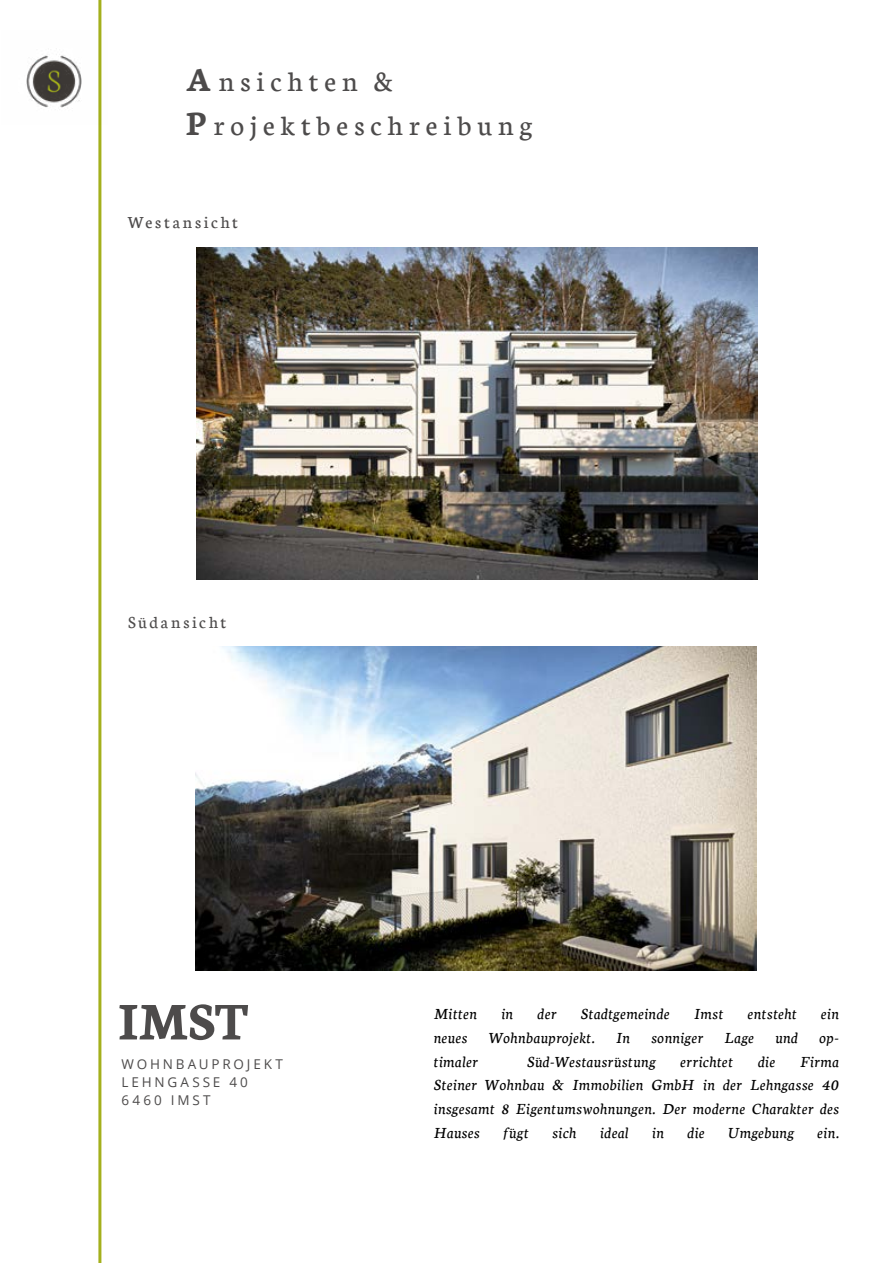
<style>
.page{position:relative;width:893px;height:1263px;background:#fff}
.page>*{position:absolute;margin:0;border:0;box-sizing:border-box;transform-origin:0 0}
.t1{font:700 56.7px "Neuton";color:#4d4b4b}
.t2{font:30px/43.2px "Neuton";letter-spacing:.2em;color:#4d4b4b}
.t3{font:18px "Neuton";letter-spacing:.15em;color:#4d4b4b}
.t4{font:italic 16.5px/23.9px "Neuton";letter-spacing:.035em;color:#000;text-align:justify}
.t5{font:13.5px/18px "Open Sans";letter-spacing:.21em;color:#4d4b4b}
.s1{font-weight:700;font-size:36px}
</style>
<div class="page">
<svg style="left:98px;top:0;width:3px;height:1263px;background:#b0ba3b"></svg>
<img style="left:26px;top:30px;width:76px;height:94px">
<img style="left:197px;top:247px;width:561px;height:332px">
<img style="left:195px;top:646px;width:562px;height:325px">
<h2 class="t2" style="left:186px;top:60px;width:348px"><span class="s1">A</span>nsichten &amp;<br><span class="s1">P</span>rojektbeschreibung</h2>
<p class="t3" style="left:128px;top:213px;width:112px">Westansicht</p>
<p class="t3" style="left:128px;top:613px;width:100px">Südansicht</p>
<h1 class="t1" style="left:118px;top:990px;width:133px">IMST</h1>
<p class="t5" style="left:121px;top:1055px;width:163px">WOHNBAUPROJEKT<br>LEHNGASSE 40<br>6460 IMST</p>
<p class="t4" style="left:434px;top:1001px;width:45px">Mitten</p>
<p class="t4" style="left:501px;top:1001px;width:13px">in</p>
<p class="t4" style="left:538px;top:1001px;width:20px">der</p>
<p class="t4" style="left:581px;top:1001px;width:90px">Stadtgemeinde</p>
<p class="t4" style="left:694px;top:1001px;width:31px">Imst</p>
<p class="t4" style="left:748px;top:1001px;width:50px">entsteht</p>
<p class="t4" style="left:821px;top:1001px;width:19px">ein</p>
<p class="t4" style="left:434px;top:1025px;width:35px">neues</p>
<p class="t4" style="left:489px;top:1025px;width:107px">Wohnbauprojekt.</p>
<p class="t4" style="left:616px;top:1025px;width:15px">In</p>
<p class="t4" style="left:651px;top:1025px;width:53px">sonniger</p>
<p class="t4" style="left:724px;top:1025px;width:31px">Lage</p>
<p class="t4" style="left:775px;top:1025px;width:24px">und</p>
<p class="t4" style="left:819px;top:1025px;width:21px">op-</p>
<p class="t4" style="left:434px;top:1049px;width:45px">timaler</p>
<p class="t4" style="left:527px;top:1049px;width:130px">Süd-Westausrüstung</p>
<p class="t4" style="left:681px;top:1049px;width:54px">errichtet</p>
<p class="t4" style="left:758px;top:1049px;width:19px">die</p>
<p class="t4" style="left:434px;top:1049px;width:407px;text-indent:366px">Firma Steiner Wohnbau &amp; Immobilien GmbH in der Lehngasse 40 insgesamt 8 Eigentumswohnungen. Der moderne Charakter des Hauses</p>
<p class="t4" style="left:503px;top:1121px;width:27px">fügt</p>
<p class="t4" style="left:552px;top:1121px;width:26px">sich</p>
<p class="t4" style="left:600px;top:1121px;width:30px">ideal</p>
<p class="t4" style="left:652px;top:1121px;width:13px">in</p>
<p class="t4" style="left:687px;top:1121px;width:19px">die</p>
<p class="t4" style="left:728px;top:1121px;width:67px">Umgebung</p>
<p class="t4" style="left:817px;top:1121px;width:23px">ein.</p>
</div>
